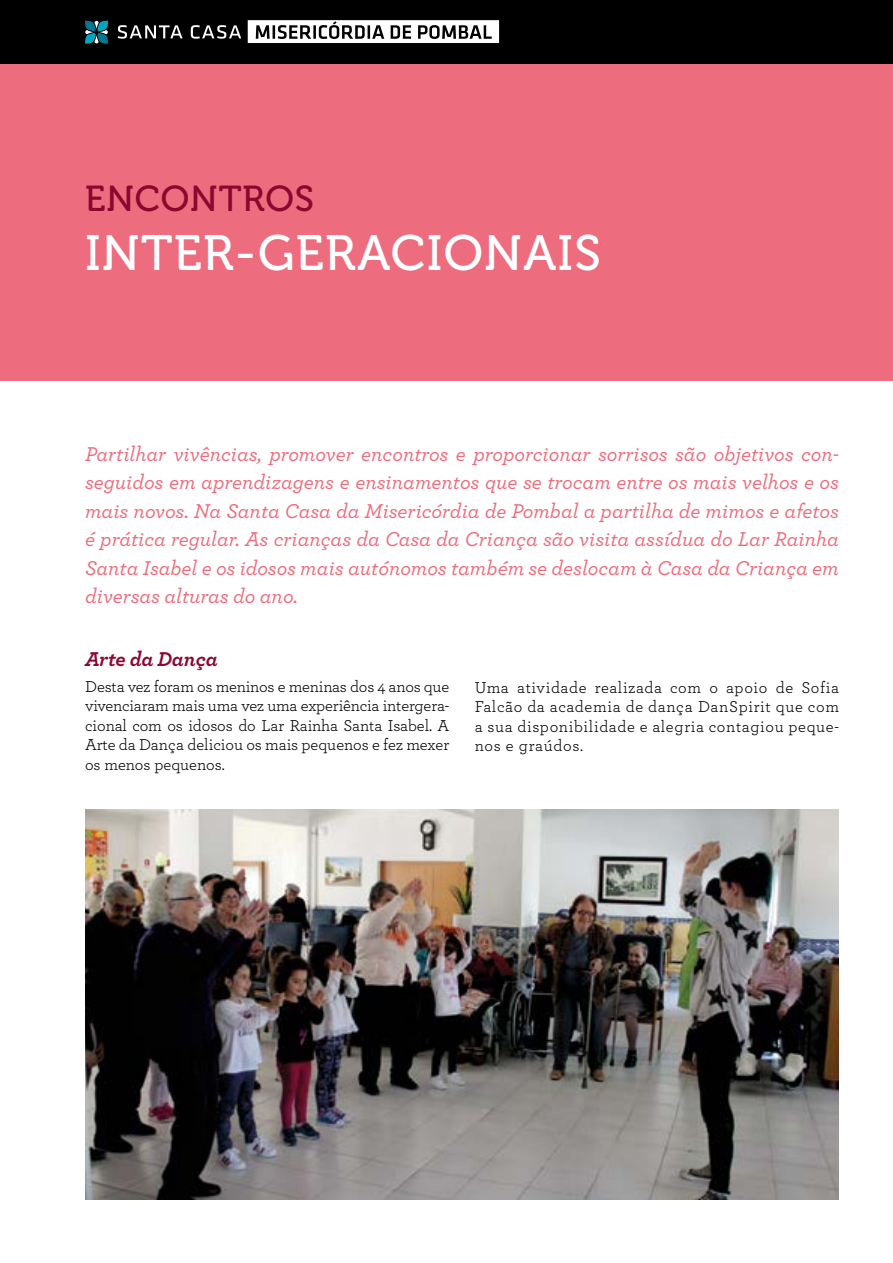
<style>
.page{position:relative;width:893px;height:1263px;background:#fff}
.page>*{position:absolute;margin:0;border:0;box-sizing:border-box;transform-origin:0 0}
.t1{font:49.5px "Museo 500";letter-spacing:.025em;color:#fff}
.t2{font:36px "Museo 500";letter-spacing:.025em;color:#8c072f}
.t3{font:italic 500 21px/28.5px "Archer";color:#ed6c7e;text-align:justify}
.t4{font:italic 700 21px "Archer";letter-spacing:-.01em;color:#8c072f}
.t5{font:16.5px/19.5px "Archer";letter-spacing:.015em;color:#000;text-align:justify}
</style>
<div class="page">
<div style="left:0;top:0;width:893px;height:64px;background:#000"></div>
<svg style="left:85px;top:21px;width:23px;height:23px"></svg>
<svg style="left:118px;top:25px;width:65px;height:14px"></svg>
<svg style="left:191px;top:25px;width:50px;height:14px"></svg>
<svg style="left:248px;top:20px;width:251px;height:23px"></svg>
<div style="left:0;top:64px;width:893px;height:317px;background:#ed6c7e"></div>
<img style="left:85px;top:809px;width:754px;height:390px">
<h2 class="t2" style="left:85px;top:179px;width:231px">ENCONTROS</h2>
<h1 class="t1" style="left:85px;top:226px;width:517px">INTER-GERACIONAIS</h1>
<p class="t3" style="left:85px;top:438px;width:755px">Partilhar vivências, promover encontros e proporcionar sorrisos são objetivos con&shy;seguidos em aprendizagens e ensinamentos que se trocam entre os mais velhos e os mais novos. Na Santa Casa da Misericórdia de Pombal a partilha de mimos e afetos é prática regular. As crianças da Casa da Criança são visita assídua do Lar Rainha Santa Isabel e os idosos mais autónomos também se deslocam à Casa da Criança em diversas alturas do ano.</p>
<p class="t4" style="left:85px;top:643px;width:134px">Arte da Dança</p>
<p class="t5" style="left:85px;top:676px;width:366px">Desta vez foram os meninos e meninas dos 4 anos que vivenciaram mais uma vez uma experiência intergera&shy;cional com os idosos do Lar Rainha Santa Isabel. A Arte da Dança deliciou os mais pequenos e fez mexer os menos pequenos.</p>
<p class="t5" style="left:475px;top:677px;width:366px">Uma atividade realizada com o apoio de Sofia Falcão da academia de dança DanSpirit que com a sua disponibilidade e alegria contagiou peque&shy;nos e graúdos.</p>
</div>
